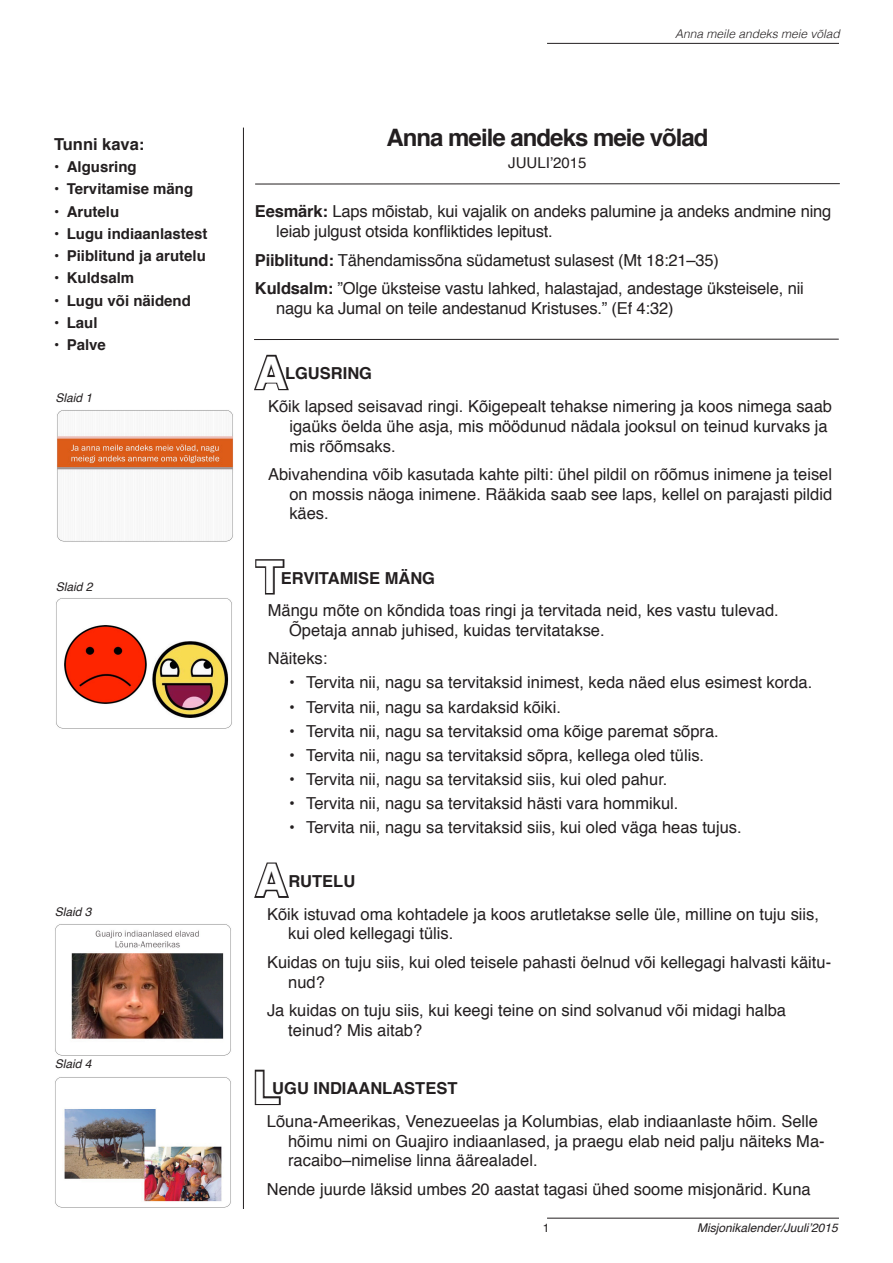
<style>
.page{position:relative;width:893px;height:1263px;background:#fff}
.page>*{position:absolute;margin:0;border:0;box-sizing:border-box;transform-origin:0 0}
.Alapealkiri{font:700 45px "Helvetica";color:#fff}
.Pealkiri{font:700 24px "Helvetica";letter-spacing:-.04em;color:#231f20}
.t1{font:16.5px/19.8px "Helvetica";color:#231f20}
.Alapealkiri-2{font:700 16.5px "Helvetica";color:#231f20}
.t2{font:700 15px "Helvetica";color:#231f20}
.Pealkiri-2{font:15px "Helvetica";color:#231f20}
.slaidid{font:italic 12px "Helvetica";color:#231f20}
.t3{font:italic 300 12px "Helvetica";color:#231f20}
.t4{font:12px "Helvetica";color:#231f20}
.s1{font-weight:700}
</style>
<div class="page">
<hr style="left:547px;top:43px;width:292px;height:1px;background:#231f20">
<hr style="left:547px;top:1218px;width:292px;height:1px;background:#231f20">
<hr style="left:243px;top:128px;width:1px;height:1081px;background:#231f20">
<hr style="left:255px;top:183px;width:585px;height:1px;background:#231f20">
<hr style="left:254px;top:339px;width:585px;height:1px;background:#231f20">
<svg style="left:254px;top:354px;width:35px;height:37px"></svg>
<img style="left:57px;top:410px;width:176px;height:132px">
<img style="left:55px;top:924px;width:176px;height:132px">
<svg style="left:255px;top:559px;width:30px;height:36px"></svg>
<img style="left:56px;top:598px;width:176px;height:131px">
<img style="left:55px;top:1077px;width:176px;height:131px">
<svg style="left:254px;top:862px;width:35px;height:36px"></svg>
<svg style="left:254px;top:1069px;width:27px;height:37px"></svg>
<p class="Alapealkiri-2" style="left:54px;top:131px;width:92px">Tunni kava:</p>
<p class="t2" style="left:54px;top:155px;width:84px">• Algusring</p>
<p class="t2" style="left:54px;top:177px;width:141px">• Tervitamise mäng</p>
<p class="t2" style="left:54px;top:199px;width:67px">• Arutelu</p>
<p class="t2" style="left:54px;top:221px;width:155px">• Lugu indiaanlastest</p>
<p class="t2" style="left:54px;top:244px;width:153px">• Piiblitund ja arutelu</p>
<p class="t2" style="left:54px;top:266px;width:82px">• Kuldsalm</p>
<p class="t2" style="left:54px;top:288px;width:138px">• Lugu või näidend</p>
<p class="t2" style="left:54px;top:310px;width:45px">• Laul</p>
<p class="t2" style="left:54px;top:333px;width:53px">• Palve</p>
<p class="slaidid" style="left:55px;top:388px;width:38px">Slaid 1</p>
<p class="slaidid" style="left:56px;top:577px;width:38px">Slaid 2</p>
<p class="slaidid" style="left:55px;top:902px;width:38px">Slaid 3</p>
<p class="slaidid" style="left:55px;top:1055px;width:38px">Slaid 4</p>
<p class="t3" style="left:675px;top:24px;width:166px">Anna meile andeks meie võlad</p>
<p class="Pealkiri" style="left:386px;top:118px;width:324px">Anna meile andeks meie võlad</p>
<p class="Pealkiri-2" style="left:508px;top:151px;width:80px">JUULI’2015</p>
<p class="t1" style="left:276px;top:202px;width:557px;text-indent:-21px"><span class="s1">Eesmärk:</span> Laps mõistab, kui vajalik on andeks palumine ja andeks andmine ning leiab julgust otsida konfliktides lepitust.</p>
<p class="t1" style="left:255px;top:250px;width:466px"><span class="s1">Piiblitund:</span> Tähendamissõna südametust sulasest (Mt 18:21–35)</p>
<p class="t1" style="left:276px;top:279px;width:529px;text-indent:-21px"><span class="s1">Kuldsalm:</span> ”Olge üksteise vastu lahked, halastajad, andestage üksteisele, nii nagu ka Jumal on teile andestanud Kristuses.” (Ef 4:32)</p>
<p class="Alapealkiri" style="left:255px;top:336px;width:34px">A</p>
<p class="Alapealkiri-2" style="left:285px;top:360px;width:89px">LGUSRING</p>
<p class="t1" style="left:289px;top:397px;width:544px;text-indent:-21px">Kõik lapsed seisavad ringi. Kõigepealt tehakse nimering ja koos nimega saab igaüks öelda ühe asja, mis möödunud nädala jooksul on teinud kurvaks ja mis rõõmsaks.</p>
<p class="t1" style="left:289px;top:465px;width:544px;text-align:justify;text-indent:-21px">Abivahendina võib kasutada kahte pilti: ühel pildil on rõõmus inimene ja teisel on mossis näoga inimene. Rääkida saab see laps, kellel on parajasti pildid käes.</p>
<p class="Alapealkiri" style="left:256px;top:541px;width:29px">T</p>
<p class="Alapealkiri-2" style="left:281px;top:564px;width:156px">ERVITAMISE MÄNG</p>
<p class="t1" style="left:289px;top:601px;width:491px;text-indent:-21px">Mängu mõte on kõndida toas ringi ja tervitada neid, kes vastu tulevad.<br>Õpetaja annab juhised, kuidas tervitatakse.</p>
<p class="t1" style="left:268px;top:649px;width:61px">Näiteks:</p>
<p class="t1" style="left:289px;top:673px;width:525px">• Tervita nii, nagu sa tervitaksid inimest, keda näed elus esimest korda.</p>
<p class="t1" style="left:289px;top:697px;width:273px">• Tervita nii, nagu sa kardaksid kõiki.</p>
<p class="t1" style="left:289px;top:721px;width:431px">• Tervita nii, nagu sa tervitaksid oma kõige paremat sõpra.</p>
<p class="t1" style="left:289px;top:745px;width:417px">• Tervita nii, nagu sa tervitaksid sõpra, kellega oled tülis.</p>
<p class="t1" style="left:289px;top:769px;width:380px">• Tervita nii, nagu sa tervitaksid siis, kui oled pahur.</p>
<p class="t1" style="left:289px;top:793px;width:391px">• Tervita nii, nagu sa tervitaksid hästi vara hommikul.</p>
<p class="t1" style="left:289px;top:818px;width:454px">• Tervita nii, nagu sa tervitaksid siis, kui oled väga heas tujus.</p>
<p class="Alapealkiri" style="left:255px;top:844px;width:34px">A</p>
<p class="Alapealkiri-2" style="left:288px;top:868px;width:68px">RUTELU</p>
<p class="t1" style="left:288px;top:904px;width:532px;text-indent:-21px">Kõik istuvad oma kohtadele ja koos arutletakse selle üle, milline on tuju siis, kui oled kellegagi tülis.</p>
<p class="t1" style="left:288px;top:952px;width:544px;text-indent:-21px">Kuidas on tuju siis, kui oled teisele pahasti öelnud või kellegagi halvasti käitu&shy;nud?</p>
<p class="t1" style="left:288px;top:1001px;width:499px;text-indent:-21px">Ja kuidas on tuju siis, kui keegi teine on sind solvanud või midagi halba teinud? Mis aitab?</p>
<p class="Alapealkiri" style="left:253px;top:1051px;width:29px">L</p>
<p class="Alapealkiri-2" style="left:272px;top:1075px;width:187px">UGU INDIAANLASTEST</p>
<p class="t1" style="left:288px;top:1112px;width:538px;text-indent:-21px">Lõuna-Ameerikas, Venezueelas ja Kolumbias, elab indiaanlaste hõim. Selle hõimu nimi on Guajiro indiaanlased, ja praegu elab neid palju näiteks Ma&shy;racaibo–nimelise linna äärealadel.</p>
<p class="t1" style="left:267px;top:1179px;width:545px">Nende juurde läksid umbes 20 aastat tagasi ühed soome misjonärid. Kuna</p>
<p class="t4" style="left:543px;top:1218px;width:8px">1</p>
<p class="slaidid" style="left:697px;top:1218px;width:142px">Misjonikalender/Juuli’2015</p>
</div>
